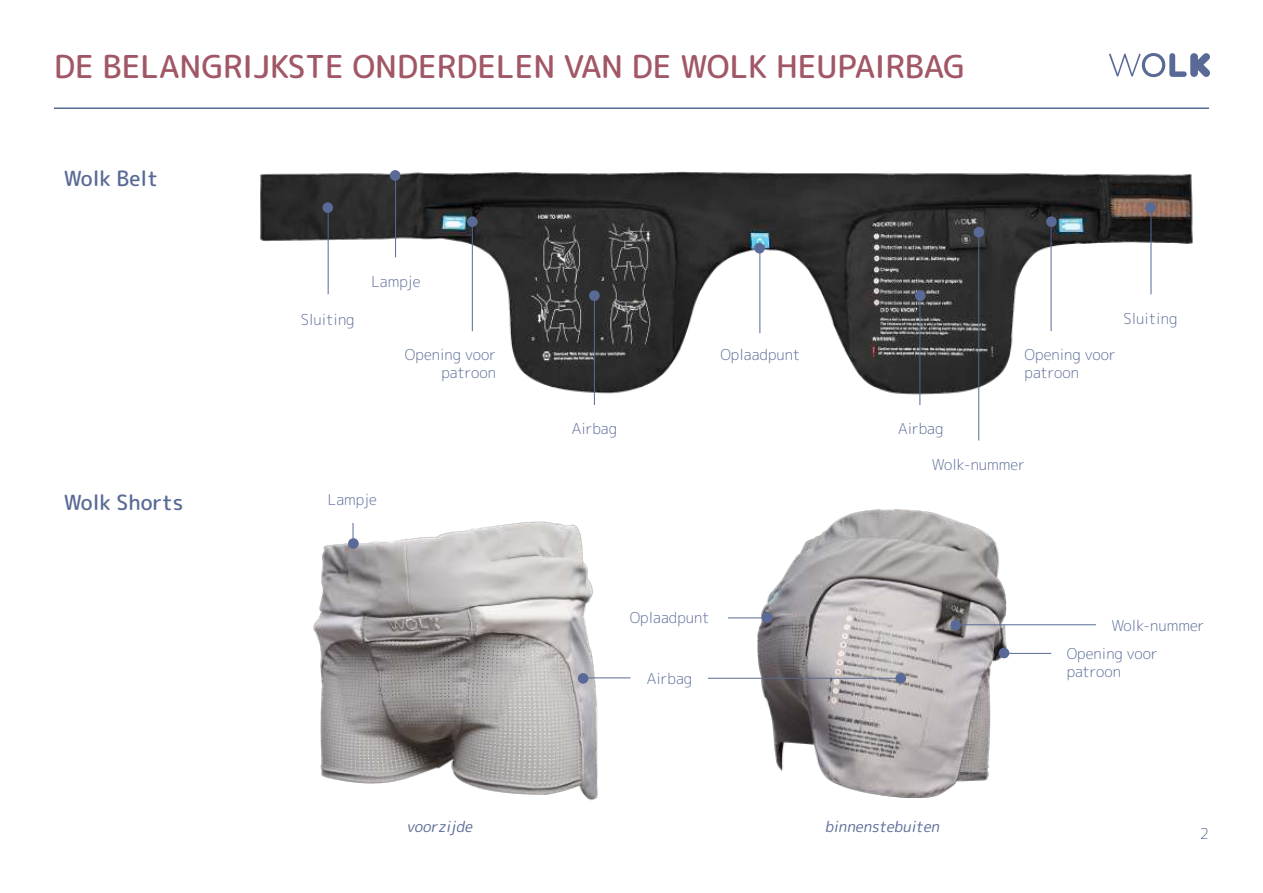
<style>
.page{position:relative;width:1263px;height:893px;background:#fff}
.page>*{position:absolute;margin:0;border:0;box-sizing:border-box;transform-origin:0 0}
.t1{font:500 31.5px "Rounded Mplus 1 c";color:#a15765}
.t2{font:500 21px "Rounded Mplus 1 c";color:#596a96}
.t3{font:300 15px/18px "Rounded Mplus 1 c";color:#596a96}
.t4{font:italic 15px "Rounded Mplus 1 c";color:#596a96}
</style>
<div class="page">
<svg style="left:1109px;top:53px;width:101px;height:24px"></svg>
<hr style="left:54px;top:107px;width:1155px;height:2px;background:#596a96">
<img style="left:260px;top:170px;width:933px;height:227px">
<div style="left:390px;top:170px;width:10px;height:11px;background:#596a96;border-radius:50%"></div>
<hr style="left:395px;top:175px;width:1px;height:82px;background:#596a96">
<div style="left:322px;top:202px;width:11px;height:11px;background:#596a96;border-radius:50%"></div>
<hr style="left:328px;top:208px;width:1px;height:86px;background:#596a96">
<div style="left:467px;top:216px;width:11px;height:11px;background:#596a96;border-radius:50%"></div>
<hr style="left:472px;top:222px;width:1px;height:109px;background:#596a96">
<div style="left:754px;top:243px;width:11px;height:10px;background:#596a96;border-radius:50%"></div>
<hr style="left:759px;top:247px;width:1px;height:86px;background:#596a96">
<div style="left:589px;top:290px;width:11px;height:11px;background:#596a96;border-radius:50%"></div>
<hr style="left:594px;top:296px;width:1px;height:109px;background:#596a96">
<div style="left:915px;top:290px;width:10px;height:11px;background:#596a96;border-radius:50%"></div>
<hr style="left:919px;top:296px;width:1px;height:109px;background:#596a96">
<div style="left:1145px;top:202px;width:11px;height:11px;background:#596a96;border-radius:50%"></div>
<hr style="left:1150px;top:208px;width:1px;height:86px;background:#596a96">
<div style="left:1046px;top:216px;width:11px;height:11px;background:#596a96;border-radius:50%"></div>
<hr style="left:1051px;top:222px;width:1px;height:109px;background:#596a96">
<div style="left:973px;top:227px;width:11px;height:10px;background:#596a96;border-radius:50%"></div>
<hr style="left:978px;top:232px;width:1px;height:209px;background:#596a96">
<img style="left:313px;top:521px;width:294px;height:280px">
<img style="left:758px;top:509px;width:248px;height:289px">
<div style="left:348px;top:538px;width:11px;height:11px;background:#596a96;border-radius:50%"></div>
<div style="left:578px;top:673px;width:10px;height:11px;background:#596a96;border-radius:50%"></div>
<svg style="left:353px;top:523px;width:1px;height:16px"></svg>
<hr style="left:583px;top:677px;width:47px;height:1px;background:#596a96">
<div style="left:950px;top:620px;width:11px;height:10px;background:#596a96;border-radius:50%"></div>
<div style="left:999px;top:648px;width:10px;height:10px;background:#596a96;border-radius:50%"></div>
<hr style="left:1004px;top:653px;width:47px;height:1px;background:#596a96">
<hr style="left:961px;top:624px;width:135px;height:1px;background:#596a96">
<div style="left:762px;top:612px;width:10px;height:11px;background:#596a96;border-radius:50%"></div>
<hr style="left:728px;top:617px;width:39px;height:1px;background:#596a96">
<hr style="left:708px;top:678px;width:193px;height:1px;background:#596a96">
<div style="left:895px;top:673px;width:11px;height:11px;background:#596a96;border-radius:50%"></div>
<h1 class="t1" style="left:54px;top:54px;width:912px">DE BELANGRIJKSTE ONDERDELEN VAN DE WOLK HEUPAIRBAG</h1>
<h2 class="t2" style="left:64px;top:170px;width:96px">Wolk Belt</h2>
<p class="t3" style="left:301px;top:312px;width:55px">Sluiting</p>
<p class="t3" style="left:371px;top:273px;width:51px">Lampje</p>
<p class="t3" style="left:405px;top:347px;width:93px;text-align:right">Opening voor patroon</p>
<p class="t3" style="left:720px;top:347px;width:81px">Oplaadpunt</p>
<p class="t3" style="left:1024px;top:347px;width:93px">Opening voor patroon</p>
<p class="t3" style="left:1123px;top:310px;width:55px">Sluiting</p>
<h2 class="t2" style="left:64px;top:494px;width:121px">Wolk Shorts</h2>
<p class="t3" style="left:328px;top:492px;width:51px">Lampje</p>
<p class="t3" style="left:572px;top:421px;width:47px">Airbag</p>
<p class="t3" style="left:898px;top:421px;width:47px">Airbag</p>
<p class="t3" style="left:932px;top:456px;width:95px">Wolk-nummer</p>
<p class="t3" style="left:630px;top:609px;width:81px">Oplaadpunt</p>
<p class="t3" style="left:647px;top:670px;width:47px">Airbag</p>
<p class="t4" style="left:406px;top:820px;width:70px">voorzijde</p>
<p class="t4" style="left:825px;top:820px;width:119px">binnenstebuiten</p>
<p class="t3" style="left:1067px;top:613px;width:139px;line-height:27.5px;text-indent:45px">Wolk-nummer<br>Opening voor</p>
<p class="t3" style="left:1067px;top:663px;width:56px">patroon</p>
<p class="t3" style="left:1200px;top:826px;width:11px">2</p>
</div>
